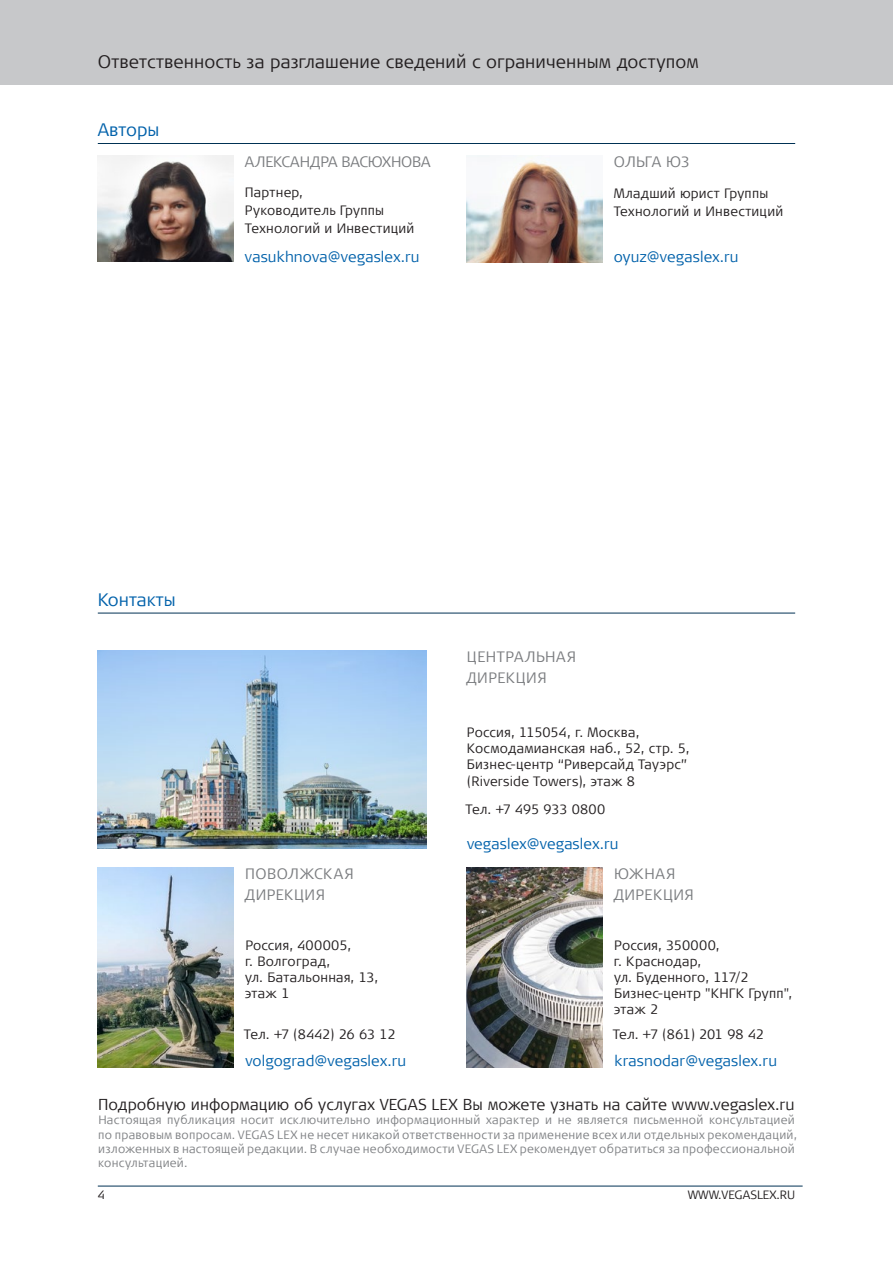
<style>
.page{position:relative;width:893px;height:1263px;background:#fff}
.page>*{position:absolute;margin:0;border:0;box-sizing:border-box;transform-origin:0 0}
.t1{font:300 18px "Signa Offc Pro";letter-spacing:.005em;color:#231f20}
.t2{font:300 18px "Signa Offc Pro";color:#0061aa}
.t3{font:300 15.75px "Signa Offc Pro";letter-spacing:.005em;color:#231f20}
.t4{font:300 15px "Signa Offc Pro";letter-spacing:.01em;color:#0061aa}
.t5{font:300 15px/21.6px "Signa Offc Pro";letter-spacing:.03em;color:#7a7c7f}
.t6{font:300 15px "Signa Offc Pro";letter-spacing:-.015em;color:#7a7c7f}
.t7{font:300 13.5px/16.2px "Signa Offc Pro";letter-spacing:.015em;color:#231f20}
.t8{font:300 13.5px "Signa Offc Pro";letter-spacing:-.015em;color:#231f20}
.t9{font:300 13.5px "Signa Offc Pro";letter-spacing:-.005em;color:#231f20}
.t10{font:300 12px/14.4px "Signa Offc Pro";letter-spacing:.02em;color:#808285}
.t11{font:300 12px "Signa Sc Offc Pro";color:#231f20}
.t12{font:300 12px "Signa Offc Pro";color:#231f20}
</style>
<div class="page">
<div style="left:0;top:0;width:893px;height:85px;background:#c7c8ca"></div>
<hr style="left:98px;top:1186px;width:705px;height:1px;background:#003154">
<hr style="left:98px;top:143px;width:697px;height:1px;background:#003154">
<hr style="left:98px;top:613px;width:697px;height:1px;background:#003154">
<img style="left:98px;top:651px;width:328px;height:198px">
<img style="left:98px;top:868px;width:136px;height:200px">
<img style="left:467px;top:868px;width:136px;height:200px">
<img style="left:98px;top:156px;width:136px;height:105px">
<img style="left:467px;top:156px;width:136px;height:106px">
<h1 class="t1" style="left:98px;top:49px;width:602px">Ответственность за разглашение сведений с ограниченным доступом</h1>
<h1 class="t2" style="left:98px;top:118px;width:63px">Авторы</h1>
<p class="t6" style="left:245px;top:151px;width:187px">АЛЕКСАНДРА ВАСЮХНОВА</p>
<p class="t7" style="left:245px;top:183px;width:171px;line-height:18px">Партнер,<br>Руководитель Группы<br>Технологий и Инвестиций</p>
<p class="t4" style="left:245px;top:246px;width:176px">vasukhnova@vegaslex.ru</p>
<p class="t5" style="left:614px;top:150px;width:77px">ОЛЬГА ЮЗ</p>
<p class="t7" style="left:614px;top:183px;width:171px;line-height:18.1px">Младший юрист Группы<br>Технологий и Инвестиций</p>
<p class="t4" style="left:614px;top:247px;width:126px">oyuz@vegaslex.ru</p>
<h1 class="t2" style="left:98px;top:587px;width:79px">Контакты</h1>
<p class="t5" style="left:245px;top:862px;width:111px">ПОВОЛЖСКАЯ<br>ДИРЕКЦИЯ</p>
<p class="t7" style="left:245px;top:936px;width:135px">Россия, 400005,<br>г. Волгоград,<br>ул. Батальонная, 13, этаж 1</p>
<p class="t8" style="left:244px;top:1025px;width:153px">Тел. +7 (8442) 26 63 12</p>
<p class="t4" style="left:245px;top:1050px;width:162px">volgograd@vegaslex.ru</p>
<p class="t5" style="left:466px;top:645px;width:111px">ЦЕНТРАЛЬНАЯ<br>ДИРЕКЦИЯ</p>
<p class="t7" style="left:467px;top:724px;width:224px">Россия, 115054, г. Москва,<br>Космодамианская наб., 52, стр. 5,<br>Бизнес-центр “Риверсайд Тауэрс” (Riverside Towers), этаж 8</p>
<p class="t9" style="left:466px;top:800px;width:141px">Тел. +7 495 933 0800</p>
<p class="t4" style="left:467px;top:833px;width:153px">vegaslex@vegaslex.ru</p>
<p class="t5" style="left:613px;top:862px;width:82px">ЮЖНАЯ<br>ДИРЕКЦИЯ</p>
<p class="t7" style="left:614px;top:936px;width:180px">Россия, 350000,<br>г. Краснодар,<br>ул. Буденного, 117/2<br>Бизнес-центр "КНГК Групп", этаж 2</p>
<p class="t8" style="left:613px;top:1025px;width:153px">Тел. +7 (861) 201 98 42</p>
<p class="t4" style="left:614px;top:1050px;width:164px">krasnodar@vegaslex.ru</p>
<p class="t3" style="left:98px;top:1093px;width:698px">Подробную информацию об услугах VEGAS LEX Вы можете узнать на сайте www.vegaslex.ru</p>
<p class="t10" style="left:98px;top:1112px;width:700px">Настоящая публикация носит исключительно информационный характер и не является письменной консультацией по правовым вопросам. VEGAS LEX не несет никакой ответственности за применение всех или отдельных рекомендаций, изложенных в настоящей редакции. В случае необходимости VEGAS LEX рекомендует обратиться за профессиональной консультацией.</p>
<p class="t12" style="left:98px;top:1187px;width:9px">4</p>
<p class="t11" style="left:688px;top:1187px;width:109px">WWW.VEGASLEX.RU</p>
</div>
